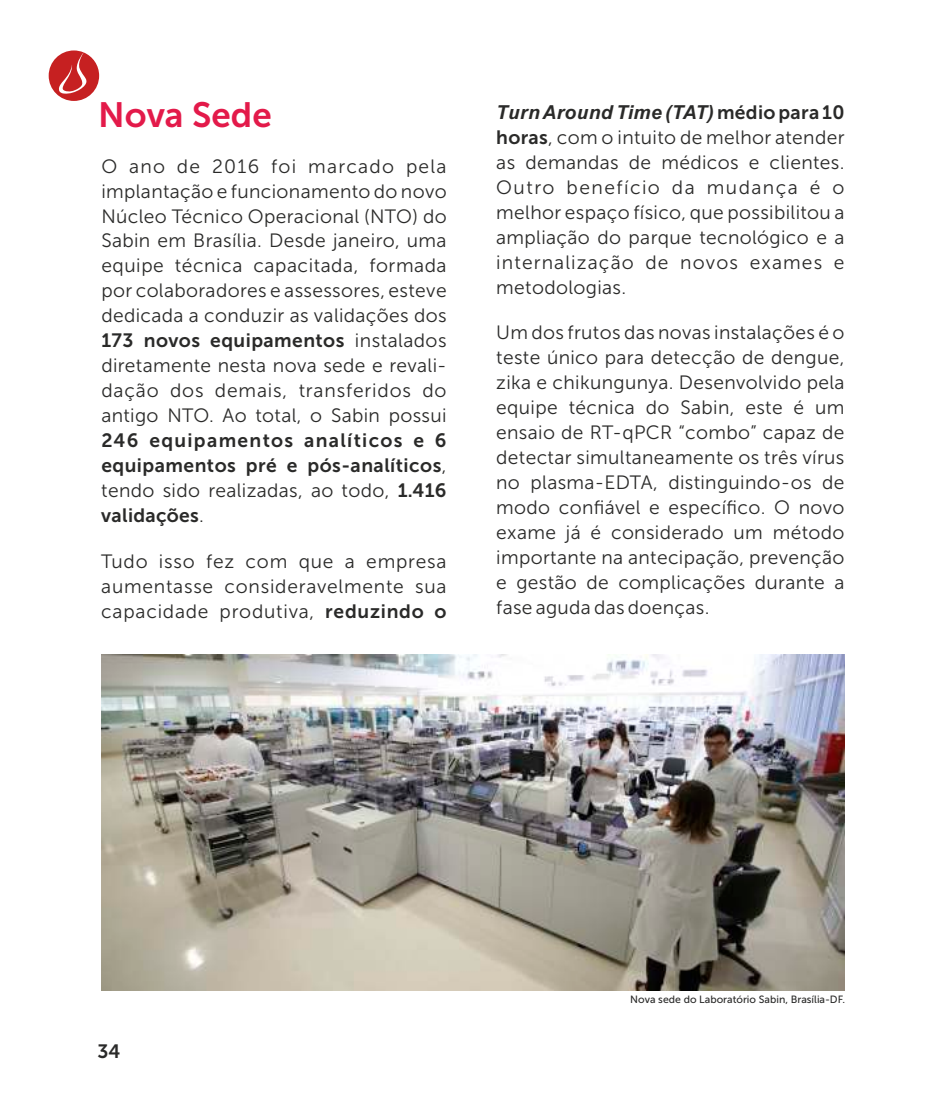
<style>
.page{position:relative;width:943px;height:1117px;background:#fff}
.page>*{position:absolute;margin:0;border:0;box-sizing:border-box;transform-origin:0 0}
.t1{font:35px "Museo Sans 700";color:#e31a4a}
.t2{font:19.25px/25px "Museo Sans 300";letter-spacing:.02em;color:#2a2a29;text-align:justify}
.t3{font:19.25px/25px "Museo Sans 700";letter-spacing:.025em;color:#2a2a29}
.t4{font:italic 700 19.25px "Arial";letter-spacing:.02em;color:#2a2a29}
.t5{font:10.5px "Museo Sans 500";color:#2a2a29}
.s1{font-family:"Museo Sans 300"}
.s2{font-family:"Museo Sans 700"}
.s3{font-family:"Museo Sans 700";font-weight:400;font-style:normal}
</style>
<div class="page">
<svg style="left:49px;top:50px;width:50px;height:51px"></svg>
<img style="left:101px;top:654px;width:743px;height:335px">
<h1 class="t1" style="left:98px;top:101px;width:175px">Nova Sede</h1>
<p class="t2" style="left:101px;top:155px;width:347px">O ano de 2016 foi marcado pela implantação e funcionamento do novo Núcleo Técnico Operacional (NTO) do Sabin em Brasília. Desde janeiro, uma equipe técnica capacitada, formada por colaboradores e assessores, esteve dedicada a conduzir as validações dos</p>
<p class="t3" style="left:101px;top:330px;width:347px">173 novos equipamentos <span class="s1">instalados</span></p>
<p class="t2" style="left:101px;top:355px;width:347px">diretamente nesta nova sede e revali&shy;dação dos demais, transferidos do antigo NTO. Ao total, o Sabin possui</p>
<p class="t3" style="left:101px;top:430px;width:347px">246 equipamentos analíticos e 6 equipamentos pré e pós-analíticos<span class="s1">,</span></p>
<p class="t2" style="left:101px;top:480px;width:347px">tendo sido realizadas, ao todo, <span class="s2">1.416</span></p>
<p class="t3" style="left:101px;top:505px;width:104px">validações<span class="s1">.</span></p>
<p class="t2" style="left:101px;top:550px;width:347px">Tudo isso fez com que a empresa aumentasse consideravelmente sua capacidade produtiva, <span class="s2">reduzindo o</span></p>
<p class="t4" style="left:496px;top:105px;width:350px">Turn Around Time (TAT) <span class="s3">médio para 10</span></p>
<p class="t2" style="left:496px;top:126px;width:350px"><span class="s2">horas</span>, com o intuito de melhor atender as demandas de médicos e clientes.<br>Outro benefício da mudança é o melhor espaço físico, que possibilitou a ampliação do parque tecnológico e a internalização de novos exames e metodologias.</p>
<p class="t2" style="left:496px;top:322px;width:350px">Um dos frutos das novas instalações é o teste único para detecção de dengue, zika e chikungunya. Desenvolvido pela equipe técnica do Sabin, este é um ensaio de RT-qPCR “combo” capaz de detectar simultaneamente os três vírus no plasma-EDTA, distinguindo-os de modo confiável e específico. O novo exame já é considerado um método importante na antecipação, prevenção e gestão de complicações durante a fase aguda das doenças.</p>
<p class="t3" style="left:97px;top:1040px;width:25px">34</p>
<p class="t5" style="left:630px;top:994px;width:216px">Nova sede do Laboratório Sabin, Brasília-DF.</p>
</div>
